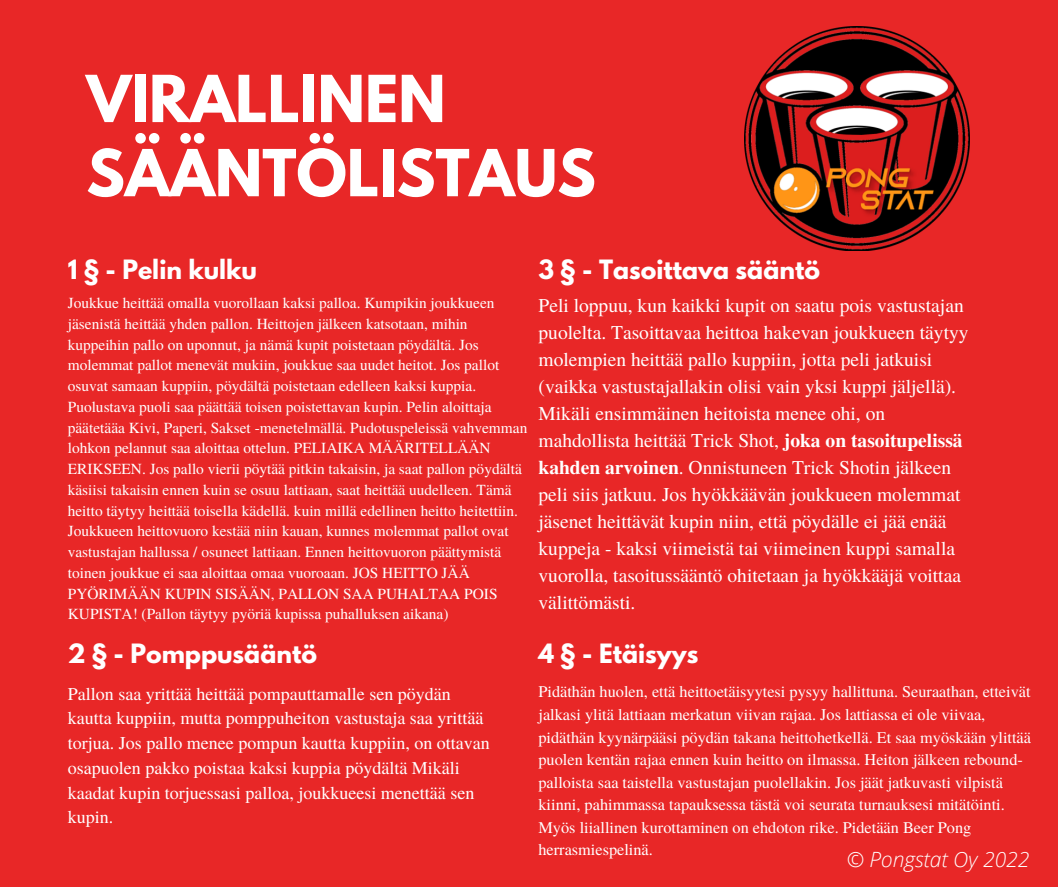
<style>
.page{position:relative;width:1058px;height:887px;background:#fff}
.page>*{position:absolute;margin:0;border:0;box-sizing:border-box;transform-origin:0 0}
.t1{font:700 57.3px/74.1px "League Spartan";color:#fff}
.t2{font:700 23.55px "League Spartan";color:#fff}
.t3{font:italic 300 21px "Open Sans";color:#fff}
.t4{font:19.5px/27px "Te X Gyre Termes";color:#fff}
.t5{font:18px/24.8px "Te X Gyre Termes";color:#fff}
.t6{font:16.35px/22.5px "Te X Gyre Termes";color:#fff}
.t7{font:15.3px/20.7px "Te X Gyre Termes";color:#fff}
.s1{font-weight:700}
</style>
<div class="page">
<div style="left:0;top:0;width:1058px;height:886px;background:#e82727"></div>
<img style="left:744px;top:27px;width:225px;height:224px">
<h1 class="t1" style="left:86px;top:69px;width:511px">VIRALLINEN<br>SÄÄNTÖLISTAUS</h1>
<h2 class="t2" style="left:68px;top:258px;width:190px">1 § - Pelin kulku</h2>
<p class="t7" style="left:68px;top:292px;width:461px">Joukkue heittää omalla vuorollaan kaksi palloa. Kumpikin joukkueen jäsenistä heittää yhden pallon. Heittojen jälkeen katsotaan, mihin kuppeihin pallo on uponnut, ja nämä kupit poistetaan pöydältä. Jos molemmat pallot menevät mukiin, joukkue saa uudet heitot. Jos pallot osuvat samaan kuppiin, pöydältä poistetaan edelleen kaksi kuppia.<br>Puolustava puoli saa päättää toisen poistettavan kupin. Pelin aloittaja päätetääa Kivi, Paperi, Sakset -menetelmällä. Pudotuspeleissä vahvemman lohkon pelannut saa aloittaa ottelun. PELIAIKA MÄÄRITELLÄÄN ERIKSEEN. Jos pallo vierii pöytää pitkin takaisin, ja saat pallon pöydältä käsiisi takaisin ennen kuin se osuu lattiaan, saat heittää uudelleen. Tämä heitto täytyy heittää toisella kädellä. kuin millä edellinen heitto heitettiin.<br>Joukkueen heittovuoro kestää niin kauan, kunnes molemmat pallot ovat vastustajan hallussa / osuneet lattiaan. Ennen heittovuoron päättymistä toinen joukkue ei saa aloittaa omaa vuoroaan. JOS HEITTO JÄÄ PYÖRIMÄÄN KUPIN SISÄÄN, PALLON SAA PUHALTAA POIS KUPISTA! (Pallon täytyy pyöriä kupissa puhalluksen aikana)</p>
<h2 class="t2" style="left:68px;top:641px;width:251px">2 § - Pomppusääntö</h2>
<p class="t5" style="left:68px;top:680px;width:423px">Pallon saa yrittää heittää pompauttamalle sen pöydän kautta kuppiin, mutta pomppuheiton vastustaja saa yrittää torjua. Jos pallo menee pompun kautta kuppiin, on ottavan osapuolen pakko poistaa kaksi kuppia pöydältä Mikäli kaadat kupin torjuessasi palloa, joukkueesi menettää sen kupin.</p>
<h2 class="t2" style="left:538px;top:258px;width:283px">3 § - Tasoittava sääntö</h2>
<p class="t4" style="left:538px;top:290px;width:431px">Peli loppuu, kun kaikki kupit on saatu pois vastustajan puolelta. Tasoittavaa heittoa hakevan joukkueen täytyy molempien heittää pallo kuppiin, jotta peli jatkuisi (vaikka vastustajallakin olisi vain yksi kuppi jäljellä).<br>Mikäli ensimmäinen heitoista menee ohi, on mahdollista heittää Trick Shot, <span class="s1">joka on tasoitupelissä kahden arvoinen</span>. Onnistuneen Trick Shotin jälkeen peli siis jatkuu. Jos hyökkäävän joukkueen molemmat jäsenet heittävät kupin niin, että pöydälle ei jää enää kuppeja - kaksi viimeistä tai viimeinen kuppi samalla vuorolla, tasoitussääntö ohitetaan ja hyökkääjä voittaa välittömästi.</p>
<h2 class="t2" style="left:538px;top:641px;width:161px">4 § - Etäisyys</h2>
<p class="t6" style="left:538px;top:680px;width:494px">Pidäthän huolen, että heittoetäisyytesi pysyy hallittuna. Seuraathan, etteivät jalkasi ylitä lattiaan merkatun viivan rajaa. Jos lattiassa ei ole viivaa, pidäthän kyynärpääsi pöydän takana heittohetkellä. Et saa myöskään ylittää puolen kentän rajaa ennen kuin heitto on ilmassa. Heiton jälkeen rebound&shy;palloista saa taistella vastustajan puolellakin. Jos jäät jatkuvasti vilpistä kiinni, pahimmassa tapauksessa tästä voi seurata turnauksesi mitätöinti.<br>Myös liiallinen kurottaminen on ehdoton rike. Pidetään Beer Pong herrasmiespelinä.</p>
<h3 class="t3" style="left:846px;top:844px;width:184px">© Pongstat Oy 2022</h3>
</div>
